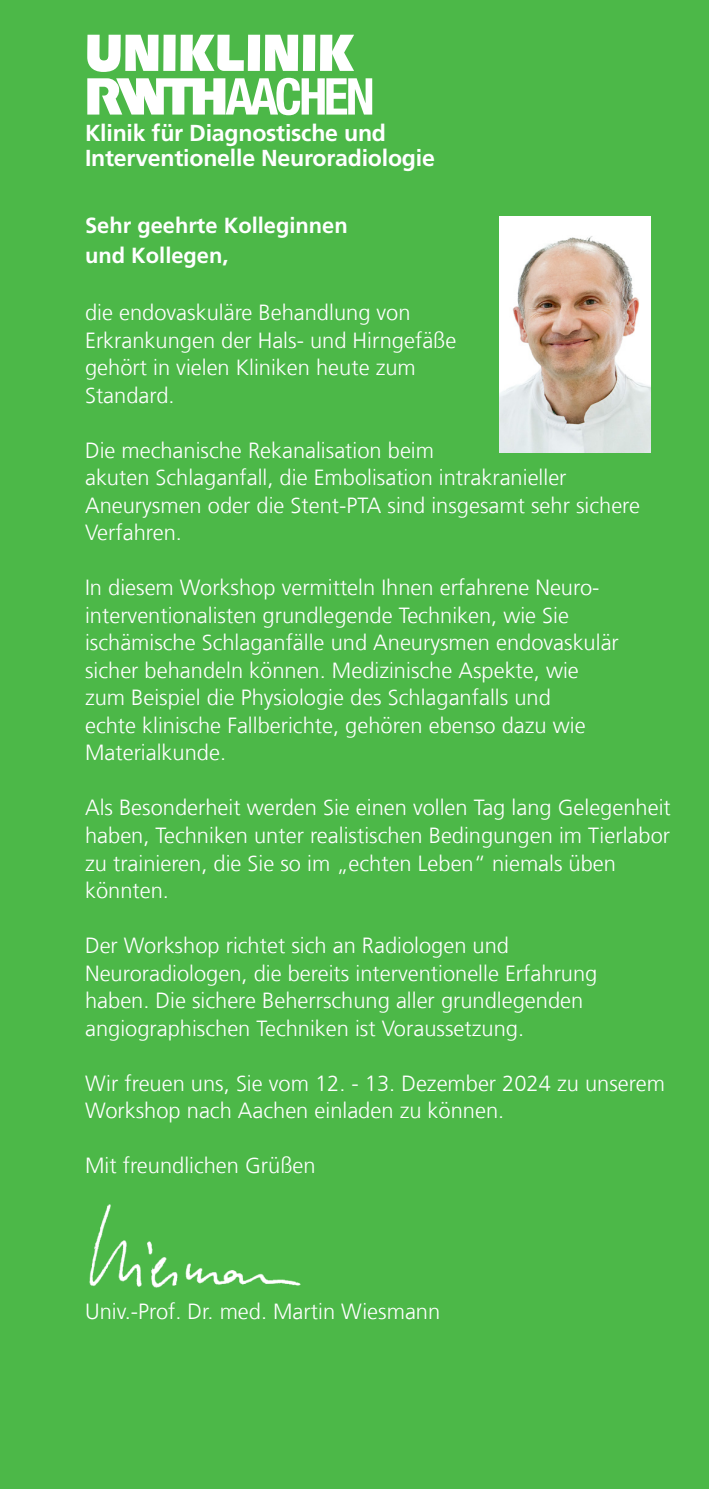
<style>
.page{position:relative;width:709px;height:1489px;background:#fff}
.page>*{position:absolute;margin:0;border:0;box-sizing:border-box;transform-origin:0 0}
._01c_Cover_-_Unterzeile_Logo{font:700 23px "Frutiger LT Com";letter-spacing:-.01em;color:#fff}
._03e_Textsatz_-_Fließtext{font:300 22px/27.5px "Frutiger LT Com";color:#fff}
._03e_Textsatz_-_Fließtext-2{font:700 22px/30px "Frutiger LT Com";color:#fff}
</style>
<div class="page">
<div style="left:0;top:0;width:709px;height:1488px;background:#4cb848"></div>
<svg style="left:320px;top:35px;width:34px;height:36px"></svg>
<div style="left:163px;top:35px;width:13px;height:36px;background:#fff"></div>
<div style="left:248px;top:35px;width:12px;height:36px;background:#fff"></div>
<div style="left:303px;top:35px;width:12px;height:36px;background:#fff"></div>
<svg style="left:180px;top:35px;width:64px;height:36px"></svg>
<svg style="left:87px;top:35px;width:71px;height:37px"></svg>
<svg style="left:265px;top:35px;width:33px;height:36px"></svg>
<svg style="left:87px;top:78px;width:285px;height:37px"></svg>
<img style="left:500px;top:216px;width:150px;height:236px">
<img style="left:89px;top:1204px;width:212px;height:84px">
<p class="_01c_Cover_-_Unterzeile_Logo" style="left:85px;top:120px;width:302px">Klinik für Diagnostische und</p>
<p class="_01c_Cover_-_Unterzeile_Logo" style="left:85px;top:145px;width:351px">Interventionelle Neuroradiologie</p>
<p class="_03e_Textsatz_-_Fließtext-2" style="left:85px;top:210px;width:264px">Sehr geehrte Kolleginnen und Kollegen,</p>
<p class="_03e_Textsatz_-_Fließtext" style="left:85px;top:299px;width:373px">die endovaskuläre Behandlung von<br>Erkrankungen der Hals- und Hirngefäße gehört in vielen Kliniken heute zum<br>Standard.</p>
<p class="_03e_Textsatz_-_Fließtext" style="left:85px;top:436px;width:556px">Die mechanische Rekanalisation beim<br>akuten Schlaganfall, die Embolisation intrakranieller Aneurysmen oder die Stent-PTA sind insgesamt sehr sichere Verfahren.</p>
<p class="_03e_Textsatz_-_Fließtext" style="left:85px;top:574px;width:535px">In diesem Workshop vermitteln Ihnen erfahrene Neuro&shy;interventionalisten grundlegende Techniken, wie Sie ischämische Schlaganfälle und Aneurysmen endovaskulär sicher behandeln können. Medizinische Aspekte, wie</p>
<p class="_03e_Textsatz_-_Fließtext" style="left:85px;top:684px;width:502px">zum Beispiel die Physiologie des Schlaganfalls und echte klinische Fallberichte, gehören ebenso dazu wie<br>Materialkunde.</p>
<p class="_03e_Textsatz_-_Fließtext" style="left:85px;top:794px;width:587px">Als Besonderheit werden Sie einen vollen Tag lang Gelegenheit haben, Techniken unter realistischen Bedingungen im Tierlabor zu trainieren, die Sie so im „echten Leben“ niemals üben könnten.</p>
<p class="_03e_Textsatz_-_Fließtext" style="left:85px;top:931px;width:514px">Der Workshop richtet sich an Radiologen und Neuroradiologen, die bereits interventionelle Erfahrung haben. Die sichere Beherrschung aller grundlegenden angiographischen Techniken ist Voraussetzung.</p>
<p class="_03e_Textsatz_-_Fließtext" style="left:85px;top:1069px;width:581px">Wir freuen uns, Sie vom 12. - 13. Dezember 2024 zu unserem<br>Workshop nach Aachen einladen zu können.</p>
<p class="_03e_Textsatz_-_Fließtext" style="left:85px;top:1151px;width:232px">Mit freundlichen Grüßen</p>
<p class="_03e_Textsatz_-_Fließtext" style="left:85px;top:1297px;width:357px">Univ.-Prof. Dr. med. Martin Wiesmann</p>
</div>
